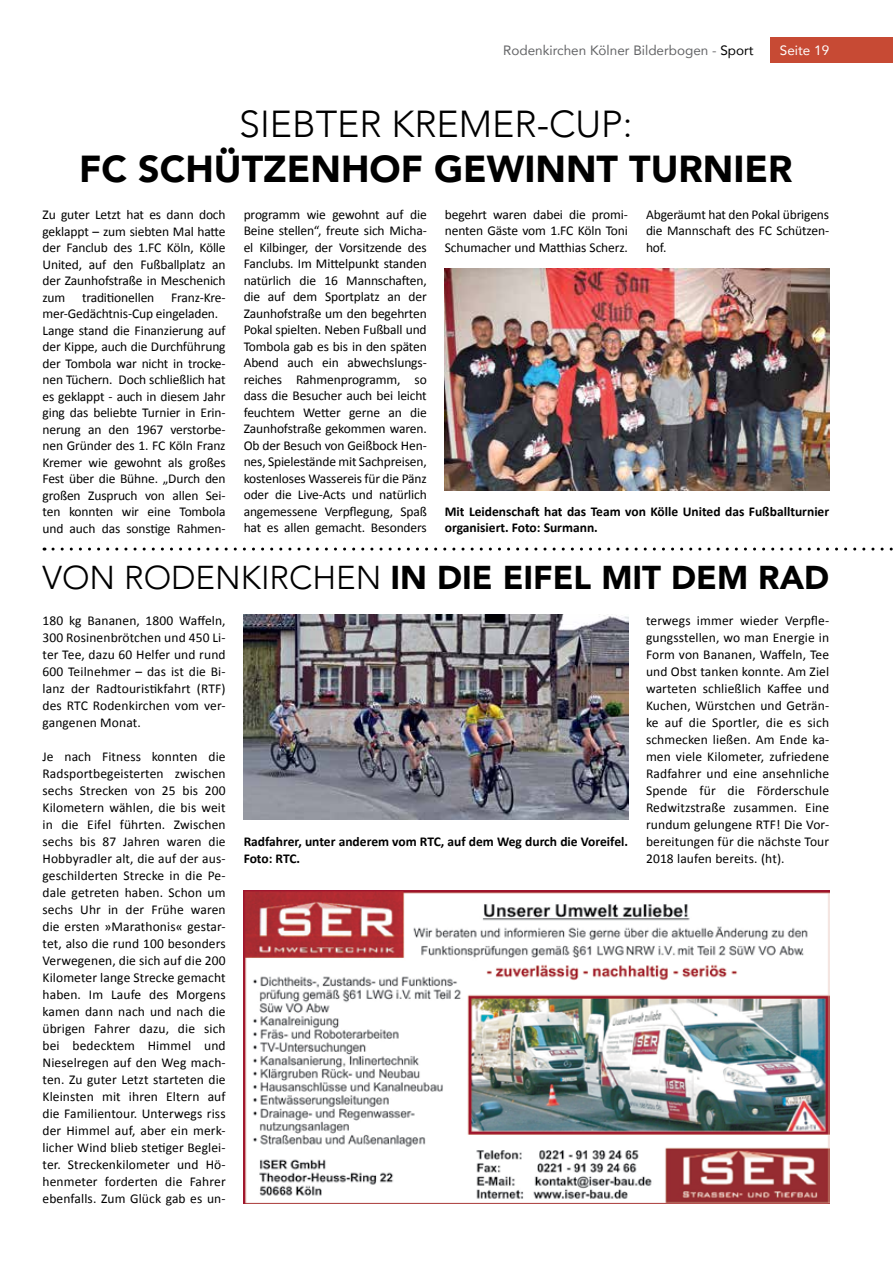
<style>
.page{position:relative;width:893px;height:1263px;background:#fff}
.page>*{position:absolute;margin:0;border:0;box-sizing:border-box;transform-origin:0 0}
.t1{font:900 37.5px "Avenir";color:#000}
.t2{font:300 37.5px "Avenir";color:#000}
.t3{font:900 33px "Avenir";color:#000}
.t4{font:13.5px/17px "Calibri";letter-spacing:-.01em;color:#000;text-align:justify}
.t5{font:700 13.5px/16.2px "Calibri";color:#000}
.t6{font:13.5px "Avenir";color:#636466}
.t7{font:13.5px "Avenir";color:#fff}
.s1{color:#000}
.s2{font-weight:300}
</style>
<div class="page">
<img style="left:244px;top:890px;width:585px;height:313px">
<div style="left:770px;top:38px;width:123px;height:25px;background:#c74a34"></div>
<img style="left:244px;top:615px;width:384px;height:205px">
<img style="left:445px;top:269px;width:384px;height:221px">
<svg style="left:53px;top:548px;width:840px;height:3px"></svg>
<p class="t6" style="left:503px;top:40px;width:252px">Rodenkirchen Kölner Bilderbogen - <span class="s1">Sport</span></p>
<p class="t7" style="left:780px;top:40px;width:51px">Seite 19</p>
<h1 class="t2" style="left:239px;top:102px;width:395px">SIEBTER KREMER-CUP:</h1>
<h1 class="t1" style="left:79px;top:137px;width:715px">FC SCHÜTZENHOF GEWINNT TURNIER</h1>
<p class="t4" style="left:43px;top:206px;width:185px;line-height:16.5px;text-align:left">Zu guter Letzt hat es dann doch geklappt – zum siebten Mal hatte der Fanclub des 1.FC Köln, Kölle<br>United, auf den Fußballplatz an der Zaunhofstraße in Meschenich zum traditionellen Franz-Kre&shy;mer-Gedächtnis-Cup eingeladen.<br>Lange stand die Finanzierung auf der Kippe, auch die Durchführung der Tombola war nicht in trocke&shy;nen Tüchern. Doch schließlich hat es geklappt - auch in diesem Jahr ging das beliebte Turnier in Erin&shy;nerung an den 1967 verstorbe&shy;nen Gründer des 1. FC Köln Franz<br>Kremer wie gewohnt als großes<br>Fest über die Bühne. „Durch den großen Zuspruch von allen Sei&shy;ten konnten wir eine Tombola und auch das sonstige Rahmen-</p>
<p class="t4" style="left:244px;top:206px;width:185px;line-height:16.5px">programm wie gewohnt auf die Beine stellen“, freute sich Micha&shy;el Kilbinger, der Vorsitzende des Fanclubs. Im Mittelpunkt standen natürlich die 16 Mannschaften, die auf dem Sportplatz an der Zaunhofstraße um den begehrten Pokal spielten. Neben Fußball und Tombola gab es bis in den späten Abend auch ein abwechslungs&shy;reiches Rahmenprogramm, so dass die Besucher auch bei leicht feuchtem Wetter gerne an die Zaunhofstraße gekommen waren.<br>Ob der Besuch von Geißbock Hen&shy;nes, Spielestände mit Sachpreisen, kostenloses Wassereis für die Pänz oder die Live-Acts und natürlich angemessene Verpflegung, Spaß hat es allen gemacht. Besonders</p>
<p class="t4" style="left:445px;top:206px;width:185px;line-height:16.5px">begehrt waren dabei die promi&shy;nenten Gäste vom 1.FC Köln Toni Schumacher und Matthias Scherz.</p>
<p class="t4" style="left:646px;top:206px;width:185px;line-height:16.5px">Abgeräumt hat den Pokal übrigens die Mannschaft des FC Schützen&shy;hof.</p>
<p class="t5" style="left:445px;top:504px;width:386px">Mit Leidenschaft hat das Team von Kölle United das Fußballturnier organisiert. Foto: Surmann.</p>
<h2 class="t3" style="left:43px;top:549px;width:788px"><span class="s2">VON RODENKIRCHEN</span> IN DIE EIFEL MIT DEM RAD</h2>
<p class="t4" style="left:43px;top:612px;width:185px">180 kg Bananen, 1800 Waffeln, 300 Rosinenbrötchen und 450 Li&shy;ter Tee, dazu 60 Helfer und rund 600 Teilnehmer – das ist die Bi&shy;lanz der Radtouristikfahrt (RTF) des RTC Rodenkirchen vom ver&shy;gangenen Monat.</p>
<p class="t4" style="left:43px;top:748px;width:185px">Je nach Fitness konnten die Radsportbegeisterten zwischen sechs Strecken von 25 bis 200<br>Kilometern wählen, die bis weit in die Eifel führten. Zwischen sechs bis 87 Jahren waren die Hobbyradler alt, die auf der aus&shy;geschilderten Strecke in die Pe&shy;dale getreten haben. Schon um sechs Uhr in der Frühe waren die ersten »Marathonis« gestar&shy;tet, also die rund 100 besonders Verwegenen, die sich auf die 200<br>Kilometer lange Strecke gemacht haben. Im Laufe des Morgens kamen dann nach und nach die übrigen Fahrer dazu, die sich bei bedecktem Himmel und Nieselregen auf den Weg mach&shy;ten. Zu guter Letzt starteten die Kleinsten mit ihren Eltern auf die Familientour. Unterwegs riss der Himmel auf, aber ein merk&shy;licher Wind blieb stetiger Beglei&shy;ter. Streckenkilometer und Hö&shy;henmeter forderten die Fahrer ebenfalls. Zum Glück gab es un-</p>
<p class="t4" style="left:646px;top:612px;width:185px">terwegs immer wieder Verpfle&shy;gungsstellen, wo man Energie in Form von Bananen, Waffeln, Tee und Obst tanken konnte. Am Ziel warteten schließlich Kaffee und Kuchen, Würstchen und Geträn&shy;ke auf die Sportler, die es sich schmecken ließen. Am Ende ka&shy;men viele Kilometer, zufriedene Radfahrer und eine ansehnliche Spende für die Förderschule Redwitzstraße zusammen. Eine rundum gelungene RTF! Die Vor&shy;bereitungen für die nächste Tour 2018 laufen bereits. (ht).</p>
<p class="t5" style="left:244px;top:834px;width:386px">Radfahrer, unter anderem vom RTC, auf dem Weg durch die Voreifel.<br>Foto: RTC.</p>
</div>
